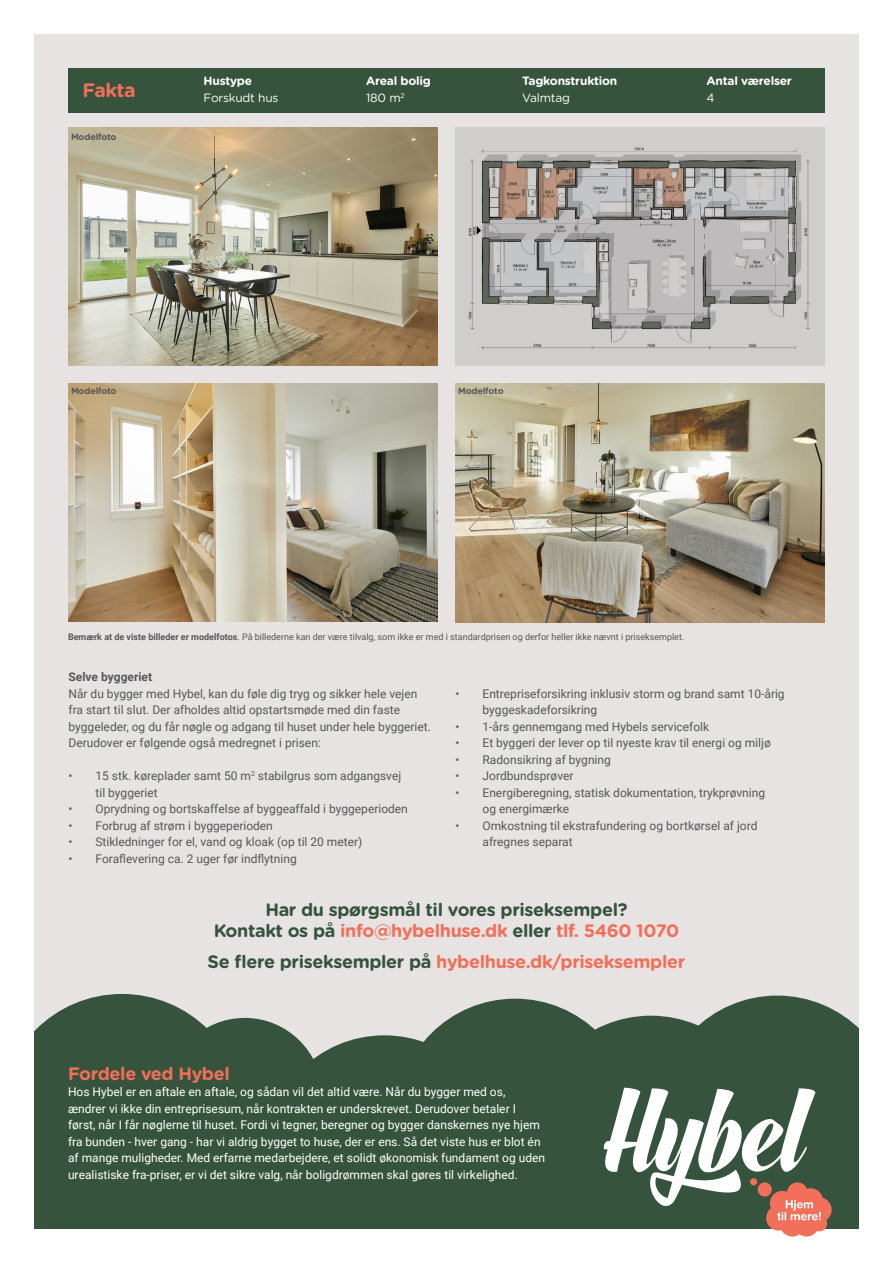
<style>
.page{position:relative;width:893px;height:1263px;background:#fff}
.page>*{position:absolute;margin:0;border:0;box-sizing:border-box;transform-origin:0 0}
.t1{font:700 19.5px "Gotham Rounded";letter-spacing:-.02em;color:#f26f59}
.t2{font:700 18px "Gotham Rounded";letter-spacing:-.02em;color:#f26f59}
.t3{font:700 18px "Gotham Rounded";letter-spacing:-.02em;color:#36533e}
.t4{font:12px/16.5px "Roboto";color:#57585a}
.t5{font:12px/16.5px "Roboto";color:#fff}
.t6{font:700 12px "Gotham Rounded";letter-spacing:-.02em;color:#fff}
.t7{font:12px "Gotham Rounded";letter-spacing:-.02em;color:#fff}
.t8{font:700 12px "Roboto";color:#57585a}
.t9{font:9px "Roboto";color:#57585a}
.t10{font:700 9px "Gotham Rounded";letter-spacing:-.02em;color:#57585a}
.s1{font-weight:700}
.s2{color:#36533e}
</style>
<div class="page">
<div style="left:34px;top:34px;width:825px;height:1195px;background:#e6e3e2"></div>
<svg style="left:34px;top:994px;width:210px;height:98px;fill:#36533e"></svg>
<div style="left:167px;top:1018px;width:155px;height:155px;background:#36533e;border-radius:50%"></div>
<svg style="left:293px;top:1035px;width:103px;height:57px;fill:#36533e"></svg>
<svg style="left:396px;top:999px;width:181px;height:93px;fill:#36533e"></svg>
<div style="left:532px;top:1016px;width:127px;height:76px;background:#36533e"></div>
<svg style="left:659px;top:995px;width:200px;height:97px;background:#4e6755"></svg>
<div style="left:34px;top:1092px;width:825px;height:137px;background:#36533e"></div>
<img style="left:68px;top:384px;width:370px;height:238px">
<img style="left:68px;top:128px;width:370px;height:238px">
<img style="left:455px;top:384px;width:370px;height:238px">
<div style="left:68px;top:68px;width:757px;height:45px;background:#36533e"></div>
<svg style="left:602px;top:1087px;width:230px;height:149px"></svg>
<div style="left:758px;top:1182px;width:14px;height:14px;background:#f26f59;border-radius:50%"></div>
<div style="left:750px;top:1178px;width:7px;height:7px;background:#f26f59;border-radius:50%"></div>
<div style="left:455px;top:128px;width:370px;height:238px;background:#d0cecd"></div>
<img style="left:468px;top:147px;width:342px;height:203px">
<p class="t1" style="left:82px;top:76px;width:55px">Fakta</p>
<p class="t10" style="left:71px;top:130px;width:47px">Modelfoto</p>
<p class="t6" style="left:204px;top:72px;width:50px">Hustype</p>
<p class="t7" style="left:204px;top:89px;width:76px">Forskudt hus</p>
<p class="t6" style="left:366px;top:72px;width:66px">Areal bolig</p>
<p class="t7" style="left:366px;top:89px;width:40px">180 m<sup>2</sup></p>
<p class="t6" style="left:522px;top:72px;width:97px">Tagkonstruktion</p>
<p class="t7" style="left:522px;top:89px;width:50px">Valmtag</p>
<p class="t6" style="left:707px;top:72px;width:87px">Antal værelser</p>
<p class="t7" style="left:707px;top:89px;width:10px">4</p>
<p class="t10" style="left:71px;top:384px;width:47px">Modelfoto</p>
<p class="t10" style="left:458px;top:384px;width:47px">Modelfoto</p>
<p class="t9" style="left:68px;top:630px;width:618px"><span class="s1">Bemærk at de viste billeder er modelfotos</span>. På billederne kan der være tilvalg, som ikke er med i standardprisen og derfor heller ikke nævnt i priseksemplet.</p>
<p class="t8" style="left:69px;top:668px;width:85px">Selve byggeriet</p>
<p class="t4" style="left:69px;top:685px;width:364px">Når du bygger med Hybel, kan du føle dig tryg og sikker hele vejen fra start til slut. Der afholdes altid opstartsmøde med din faste byggeleder, og du får nøgle og adgang til huset under hele byggeriet.<br>Derudover er følgende også medregnet i prisen:</p>
<p class="t4" style="left:96px;top:767px;width:307px;text-indent:-27px">• 15 stk. køreplader samt 50 m<sup>2</sup> stabilgrus som adgangsvej til byggeriet</p>
<p class="t4" style="left:69px;top:800px;width:341px">• Oprydning og bortskaffelse af byggeaffald i byggeperioden</p>
<p class="t4" style="left:69px;top:817px;width:206px">• Forbrug af strøm i byggeperioden</p>
<p class="t4" style="left:69px;top:833px;width:295px">• Stikledninger for el, vand og kloak (op til 20 meter)</p>
<p class="t4" style="left:69px;top:850px;width:230px">• Foraflevering ca. 2 uger før indflytning</p>
<p class="t4" style="left:482px;top:685px;width:304px;text-indent:-27px">• Entrepriseforsikring inklusiv storm og brand samt 10-årig byggeskadeforsikring</p>
<p class="t4" style="left:455px;top:718px;width:255px">• 1-års gennemgang med Hybels servicefolk</p>
<p class="t4" style="left:455px;top:734px;width:317px">• Et byggeri der lever op til nyeste krav til energi og miljø</p>
<p class="t4" style="left:455px;top:751px;width:157px">• Radonsikring af bygning</p>
<p class="t4" style="left:455px;top:767px;width:120px">• Jordbundsprøver</p>
<p class="t4" style="left:482px;top:784px;width:284px;text-indent:-27px">• Energiberegning, statisk dokumentation, trykprøvning og energimærke</p>
<p class="t4" style="left:482px;top:817px;width:277px;text-indent:-27px">• Omkostning til ekstrafundering og bortkørsel af jord afregnes separat</p>
<p class="t3" style="left:265px;top:896px;width:364px">Har du spørgsmål til vores priseksempel?</p>
<p class="t2" style="left:214px;top:918px;width:467px"><span class="s2">Kontakt os på</span> info@hybelhuse.dk <span class="s2">eller</span> tlf. 5460 1070</p>
<p class="t2" style="left:208px;top:949px;width:479px"><span class="s2">Se flere priseksempler på</span> hybelhuse.dk/priseksempler</p>
<p class="t2" style="left:68px;top:1060px;width:163px">Fordele ved Hybel</p>
<p class="t5" style="left:68px;top:1083px;width:479px">Hos Hybel er en aftale en aftale, og sådan vil det altid være. Når du bygger med os, ændrer vi ikke din entreprisesum, når kontrakten er underskrevet. Derudover betaler I først, når I får nøglerne til huset. Fordi vi tegner, beregner og bygger danskernes nye hjem fra bunden - hver gang - har vi aldrig bygget to huse, der er ens. Så det viste hus er blot én af mange muligheder. Med erfarne medarbejdere, et solidt økonomisk fundament og uden urealistiske fra-priser, er vi det sikre valg, når boligdrømmen skal gøres til virkelighed.</p>
</div>
